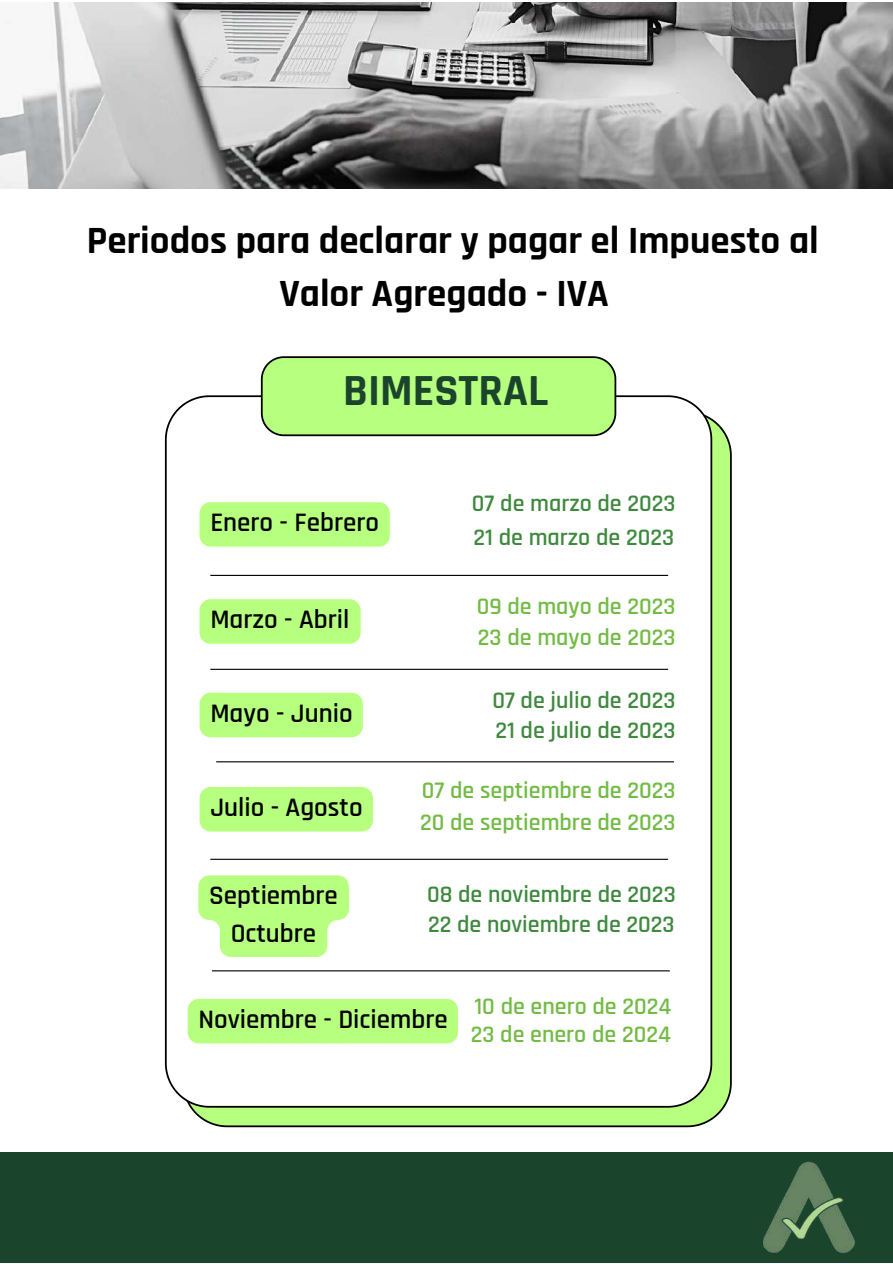
<style>
.page{position:relative;width:893px;height:1264px;background:#fff}
.page>*{position:absolute;margin:0;border:0;box-sizing:border-box;transform-origin:0 0}
.t1{font:700 45px "Rajdhani";color:#1b442c}
.t2{font:700 39px/54px "Rajdhani";color:#000;text-align:center}
.t3{font:600 27px "Rajdhani";color:#000}
.t4{font:600 24px/34.5px "Rajdhani";color:#3e893e}
.t5{font:600 24px/27.8px "Rajdhani";color:#73bb45}
</style>
<div class="page">
<div style="left:0;top:1152px;width:892px;height:110px;background:#1b442c"></div>
<img style="left:763px;top:1161px;width:92px;height:92px">
<img style="left:0;top:3px;width:892px;height:185px">
<svg style="left:190px;top:419px;width:541px;height:708px;background:#acec79"></svg>
<svg style="left:165px;top:395px;width:548px;height:713px"></svg>
<svg style="left:260px;top:356px;width:357px;height:81px;background:#b1f37d"></svg>
<div style="left:222px;top:624px;width:445px;height:24px;background:#fff"></div>
<div style="left:224px;top:762px;width:445px;height:24px;background:#fff"></div>
<div style="left:225px;top:699px;width:446px;height:24px;background:#fff"></div>
<div style="left:225px;top:821px;width:446px;height:24px;background:#fff"></div>
<div style="left:230px;top:883px;width:445px;height:24px;background:#fff"></div>
<div style="left:222px;top:946px;width:445px;height:24px;background:#fff"></div>
<div style="left:225px;top:1015px;width:446px;height:24px;background:#fff"></div>
<div style="left:225px;top:501px;width:446px;height:24px;background:#fff"></div>
<div style="left:222px;top:563px;width:445px;height:24px;background:#fff"></div>
<div style="left:199px;top:692px;width:164px;height:45px;background:#b7ff7e;border-radius:11px"></div>
<div style="left:199px;top:787px;width:174px;height:44px;background:#b7ff7e"></div>
<svg style="left:198px;top:875px;width:151px;height:82px;background:#c1ff90"></svg>
<div style="left:188px;top:998px;width:270px;height:45px;background:#b7ff7e"></div>
<div style="left:199px;top:502px;width:191px;height:44px;background:#b7ff7e"></div>
<div style="left:199px;top:599px;width:161px;height:44px;background:#b7ff7e;border-radius:11px"></div>
<hr style="left:210px;top:575px;width:458px;height:1px;background:#000">
<hr style="left:210px;top:668px;width:458px;height:2px;background:#000">
<hr style="left:216px;top:761px;width:458px;height:1px;background:#000">
<hr style="left:210px;top:858px;width:458px;height:1px;background:#000">
<hr style="left:212px;top:970px;width:457px;height:1px;background:#000">
<h2 class="t2" style="left:87px;top:214px;width:733px">Periodos para declarar y pagar el Impuesto al<br>Valor Agregado - IVA</h2>
<h1 class="t1" style="left:343px;top:363px;width:207px">BIMESTRAL</h1>
<p class="t3" style="left:210px;top:506px;width:170px">Enero - Febrero</p>
<p class="t3" style="left:210px;top:603px;width:141px">Marzo - Abril</p>
<p class="t3" style="left:210px;top:696px;width:144px">Mayo - Junio</p>
<p class="t3" style="left:210px;top:791px;width:154px">Julio - Agosto</p>
<p class="t4" style="left:472px;top:486px;width:205px">07 de marzo de 2023<br>21 de marzo de 2023</p>
<p class="t5" style="left:476px;top:593px;width:200px">09 de mayo de 2023</p>
<p class="t5" style="left:478px;top:624px;width:199px">23 de mayo de 2023</p>
<p class="t4" style="left:492px;top:683px;width:185px">07 de julio de 2023</p>
<p class="t4" style="left:495px;top:713px;width:182px">21 de julio de 2023</p>
<p class="t5" style="left:422px;top:777px;width:255px">07 de septiembre de 2023</p>
<p class="t5" style="left:420px;top:809px;width:257px">20 de septiembre de 2023</p>
<p class="t3" style="left:209px;top:879px;width:130px">Septiembre</p>
<p class="t4" style="left:427px;top:877px;width:250px">08 de noviembre de 2023</p>
<p class="t3" style="left:231px;top:916px;width:87px">Octubre</p>
<p class="t4" style="left:428px;top:907px;width:248px">22 de noviembre de 2023</p>
<p class="t3" style="left:198px;top:1002px;width:251px">Noviembre - Diciembre</p>
<p class="t5" style="left:470px;top:993px;width:202px">10 de enero de 2024<br>23 de enero de 2024</p>
</div>
